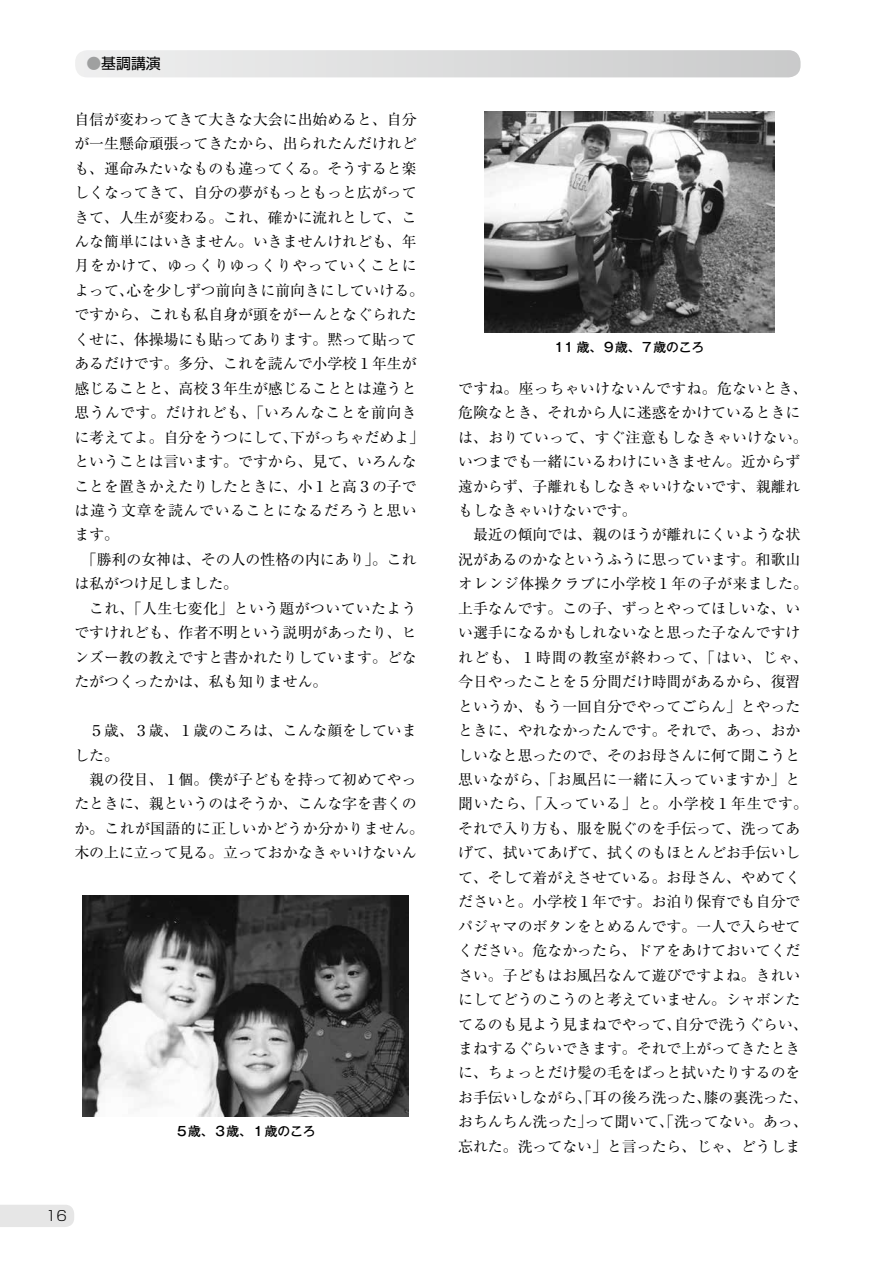
<style>
.page{position:relative;width:893px;height:1263px;background:#fff}
.page>*{position:absolute;margin:0;border:0;box-sizing:border-box;transform-origin:0 0}
.t1{font:14.85px/24.5px "Ryumin Pro";color:#000}
.t2{font:14.85px "Ryumin Pro";letter-spacing:.025em;color:#000}
.t3{font:14.85px "Ryumin Pro";letter-spacing:.05em;color:#000}
.t4{font:14.85px "Shin Go Pro";color:#000}
.t5{font:300 13.8px "Shin Go Pro";color:#000}
.t6{font:500 12.75px "Gothic MB101 Pro";color:#000}
.s1{color:#9fa0a0}
</style>
<div class="page">
<div style="left:0;top:1205px;width:74px;height:22px;background:#e6e6e6"></div>
<div style="left:75px;top:50px;width:725px;height:27px;background:linear-gradient(to right,#efeff0,#cacacb);border-radius:12px"></div>
<img style="left:83px;top:895px;width:325px;height:221px">
<img style="left:484px;top:112px;width:290px;height:221px">
<p class="t4" style="left:86px;top:52px;width:76px"><span class="s1">●</span>基調講演</p>
<p class="t1" style="left:74px;top:106px;width:344px">自信が変わってきて大きな大会に出始めると、自分</p>
<p class="t1" style="left:74px;top:130px;width:344px">が一生懸命頑張ってきたから、出られたんだけれど</p>
<p class="t1" style="left:74px;top:155px;width:344px">も、運命みたいなものも違ってくる。そうすると楽</p>
<p class="t1" style="left:74px;top:179px;width:344px">しくなってきて、自分の夢がもっともっと広がって</p>
<p class="t1" style="left:74px;top:204px;width:344px">きて、人生が変わる。これ、確かに流れとして、こ</p>
<p class="t1" style="left:74px;top:228px;width:344px">んな簡単にはいきません。いきませんけれども、年</p>
<p class="t3" style="left:74px;top:254px;width:344px">月をかけて、ゆっくりゆっくりやっていくことに</p>
<p class="t1" style="left:74px;top:277px;width:351px">よって、心を少しずつ前向きに前向きにしていける。</p>
<p class="t1" style="left:74px;top:302px;width:344px">ですから、これも私自身が頭をがーんとなぐられた</p>
<p class="t1" style="left:74px;top:326px;width:344px">くせに、体操場にも貼ってあります。黙って貼って</p>
<p class="t1" style="left:74px;top:350px;width:344px">あるだけです。多分、これを読んで小学校１年生が</p>
<p class="t1" style="left:74px;top:375px;width:344px">感じることと、高校３年生が感じることとは違うと</p>
<p class="t2" style="left:74px;top:401px;width:344px">思うんです。だけれども、「いろんなことを前向き</p>
<p class="t1" style="left:74px;top:424px;width:351px">に考えてよ。自分をうつにして、下がっちゃだめよ」</p>
<p class="t1" style="left:74px;top:448px;width:344px">ということは言います。ですから、見て、いろんな</p>
<p class="t1" style="left:74px;top:473px;width:344px">ことを置きかえたりしたときに、小１と高３の子で</p>
<p class="t3" style="left:74px;top:499px;width:344px">は違う文章を読んでいることになるだろうと思い</p>
<p class="t1" style="left:74px;top:522px;width:46px">ます。</p>
<p class="t1" style="left:82px;top:546px;width:336px">「勝利の女神は、その人の性格の内にあり」。これ</p>
<p class="t1" style="left:74px;top:570px;width:165px">は私がつけ足しました。</p>
<p class="t2" style="left:89px;top:597px;width:329px">これ、「人生七変化」という題がついていたよう</p>
<p class="t1" style="left:74px;top:619px;width:344px">ですけれども、作者不明という説明があったり、ヒ</p>
<p class="t1" style="left:74px;top:644px;width:344px">ンズー教の教えですと書かれたりしています。どな</p>
<p class="t1" style="left:74px;top:668px;width:254px">たがつくったかは、私も知りません。</p>
<p class="t1" style="left:74px;top:717px;width:344px;text-indent:15px">５歳、３歳、１歳のころは、こんな顔をしていました。</p>
<p class="t1" style="left:74px;top:766px;width:351px;text-align:center">親の役目、１個。僕が子どもを持って初めてやっ<br>たときに、親というのはそうか、こんな字を書くのか。これが国語的に正しいかどうか分かりません。木の上に立って見る。立っておかなきゃいけないん</p>
<p class="t5" style="left:46px;top:1204px;width:22px">16</p>
<p class="t6" style="left:175px;top:1120px;width:142px">５歳、３歳、１歳のころ</p>
<p class="t6" style="left:554px;top:337px;width:152px">11 歳、９歳、７歳のころ</p>
<p class="t1" style="left:458px;top:375px;width:351px">ですね。座っちゃいけないんですね。危ないとき、危険なとき、それから人に迷惑をかけているときには、おりていって、すぐ注意もしなきゃいけない。いつまでも一緒にいるわけにいきません。近からず遠からず、子離れもしなきゃいけないです、親離れもしなきゃいけないです。</p>
<p class="t1" style="left:458px;top:522px;width:351px;text-align:center">最近の傾向では、親のほうが離れにくいような状<br>況があるのかなというふうに思っています。和歌山オレンジ体操クラブに小学校１年の子が来ました。上手なんです。この子、ずっとやってほしいな、いい選手になるかもしれないなと思った子なんですけれども、１時間の教室が終わって、「はい、じゃ、今日やったことを５分間だけ時間があるから、復習というか、もう一回自分でやってごらん」とやったときに、やれなかったんです。それで、あっ、おかしいなと思ったので、そのお母さんに何て聞こうと思いながら、「お風呂に一緒に入っていますか」と聞いたら、「入っている」と。小学校１年生です。それで入り方も、服を脱ぐのを手伝って、洗ってあげて、拭いてあげて、拭くのもほとんどお手伝いして、そして着がえさせている。お母さん、やめてくださいと。小学校１年です。お泊り保育でも自分でパジャマのボタンをとめるんです。一人で入らせてください。危なかったら、ドアをあけておいてください。子どもはお風呂なんて遊びですよね。きれいにしてどうのこうのと考えていません。シャボンたてるのも見よう見まねでやって、自分で洗うぐらい、まねするぐらいできます。それで上がってきたときに、ちょっとだけ髪の毛をぱっと拭いたりするのをお手伝いしながら、「耳の後ろ洗った、膝の裏洗った、おちんちん洗った」って聞いて、「洗ってない。あっ、忘れた。洗ってない」と言ったら、じゃ、どうしま</p>
</div>
